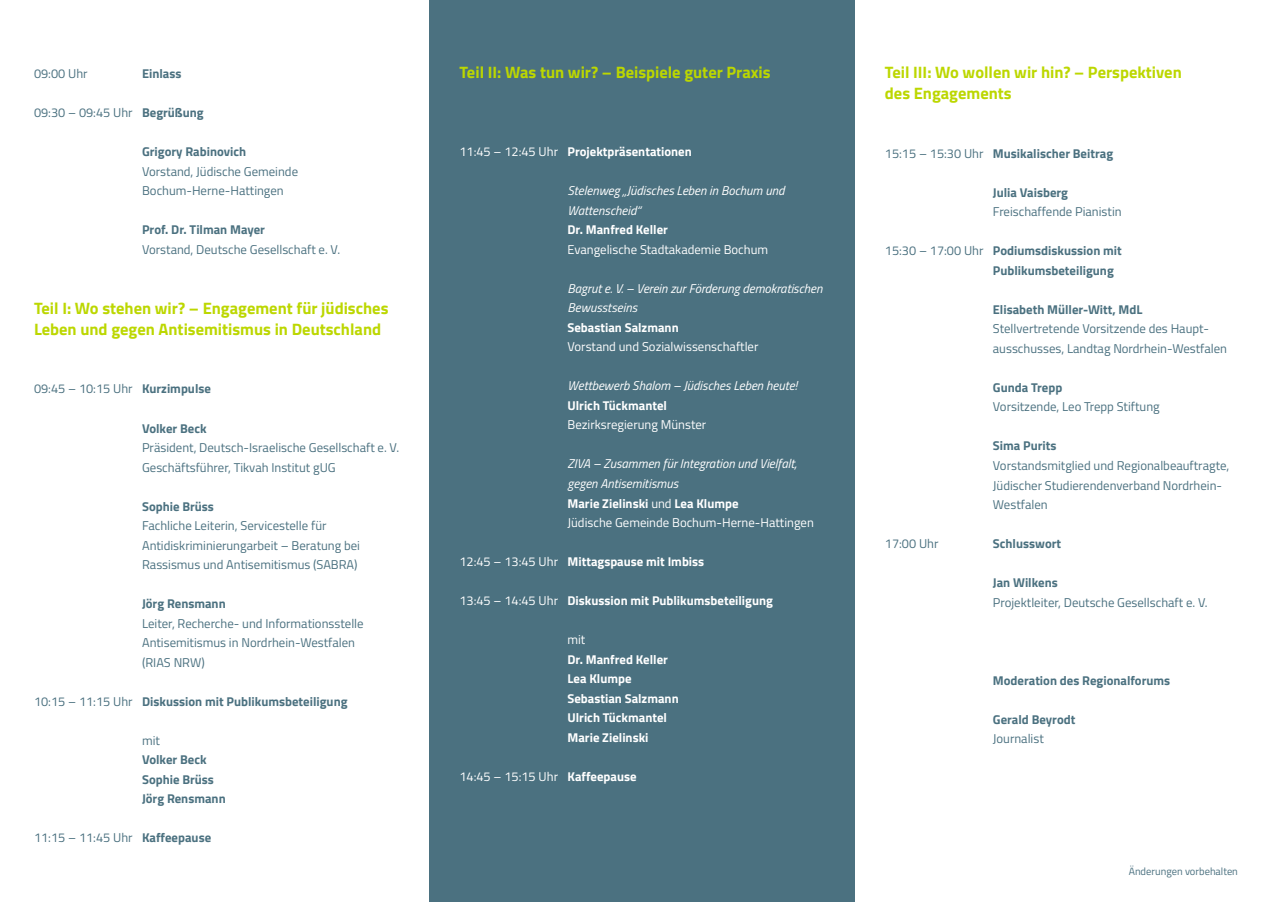
<style>
.page{position:relative;width:1272px;height:902px;background:#fff}
.page>*{position:absolute;margin:0;border:0;box-sizing:border-box;transform-origin:0 0}
.t1{font:700 16.5px/21px "Titillium Web";color:#bcd700}
.t2{font:12.75px/19.5px "Titillium Web";color:#4b7180}
.t3{font:700 12.75px/19.5px "Titillium Web";color:#4b7180}
.t4{font:italic 12.75px/19.5px "Titillium Web";color:#fff}
.t5{font:700 12.75px/19.5px "Titillium Web";color:#fff}
.t6{font:12.75px "Titillium Web";color:#fff}
.t7{font:10.5px "Titillium Web";color:#4b7180}
.s1{font-weight:700}
.s2{font-weight:400}
.s3{font-weight:700;font-style:normal}
.s4{font-style:normal}
</style>
<div class="page">
<div style="left:429px;top:0;width:426px;height:901px;background:#4b7180"></div>
<p class="t2" style="left:34px;top:63px;width:55px">09:00 Uhr</p>
<p class="t3" style="left:142px;top:63px;width:41px">Einlass</p>
<p class="t2" style="left:34px;top:102px;width:171px">09:30 – 09:45 Uhr <span class="s1">Begrüßung</span></p>
<p class="t3" style="left:142px;top:141px;width:106px">Grigory Rabinovich</p>
<p class="t2" style="left:142px;top:161px;width:157px">Vorstand, Jüdische Gemeinde<br>Bochum-Herne-Hattingen</p>
<p class="t3" style="left:142px;top:219px;width:124px">Prof. Dr. Tilman Mayer</p>
<p class="t2" style="left:142px;top:239px;width:199px">Vorstand, Deutsche Gesellschaft e. V.</p>
<p class="t1" style="left:34px;top:297px;width:356px">Teil I: Wo stehen wir? – Engagement für jüdisches<br>Leben und gegen Antisemitismus in Deutschland</p>
<p class="t2" style="left:34px;top:378px;width:178px">09:45 – 10:15 Uhr <span class="s1">Kurzimpulse</span></p>
<p class="t3" style="left:142px;top:417px;width:66px">Volker Beck</p>
<p class="t2" style="left:142px;top:437px;width:258px">Präsident, Deutsch-Israelische Gesellschaft e. V.<br>Geschäftsführer, Tikvah Institut gUG</p>
<p class="t3" style="left:142px;top:495px;width:73px">Sophie Brüss</p>
<p class="t2" style="left:142px;top:515px;width:219px">Fachliche Leiterin, Servicestelle für<br>Antidiskriminierungarbeit – Beratung bei<br>Rassismus und Antisemitismus (SABRA)</p>
<p class="t3" style="left:142px;top:593px;width:85px">Jörg Rensmann</p>
<p class="t2" style="left:142px;top:612px;width:223px">Leiter, Recherche- und Informationsstelle<br>Antisemitismus in Nordrhein-Westfalen (RIAS NRW)</p>
<p class="t3" style="left:34px;top:690px;width:315px"><span class="s2">10:15 – 11:15 Uhr</span> Diskussion mit Publikumsbeteiligung</p>
<p class="t2" style="left:142px;top:729px;width:19px">mit</p>
<p class="t3" style="left:142px;top:749px;width:85px">Volker Beck<br>Sophie Brüss<br>Jörg Rensmann</p>
<p class="t2" style="left:34px;top:827px;width:179px">11:15 – 11:45 Uhr <span class="s1">Kaffeepause</span></p>
<p class="t1" style="left:459px;top:61px;width:313px">Teil II: Was tun wir? – Beispiele guter Praxis</p>
<p class="t5" style="left:459px;top:141px;width:234px"><span class="s2">11:45 – 12:45 Uhr</span> Projektpräsentationen</p>
<p class="t4" style="left:567px;top:180px;width:218px">Stelenweg „Jüdisches Leben in Bochum und<br>Wattenscheid“</p>
<p class="t5" style="left:567px;top:219px;width:102px">Dr. Manfred Keller</p>
<p class="t6" style="left:567px;top:240px;width:202px">Evangelische Stadtakademie Bochum</p>
<p class="t4" style="left:567px;top:278px;width:256px">Bagrut e. V. – Verein zur Förderung demokratischen<br>Bewusstseins</p>
<p class="t5" style="left:567px;top:317px;width:113px">Sebastian Salzmann</p>
<p class="t6" style="left:567px;top:337px;width:192px">Vorstand und Sozialwissenschaftler</p>
<p class="t4" style="left:567px;top:375px;width:231px">Wettbewerb Shalom – Jüdisches Leben heute!</p>
<p class="t5" style="left:567px;top:395px;width:101px">Ulrich Tückmantel</p>
<p class="t6" style="left:567px;top:415px;width:140px">Bezirksregierung Münster</p>
<p class="t4" style="left:567px;top:453px;width:248px">ZIVA – Zusammen für Integration und Vielfalt, gegen Antisemitismus<br><span class="s3">Marie Zielinski</span> <span class="s4">und</span> <span class="s3">Lea Klumpe<br></span><span class="s4">Jüdische Gemeinde Bochum-Herne-Hattingen</span></p>
<p class="t5" style="left:459px;top:551px;width:246px"><span class="s2">12:45 – 13:45 Uhr</span> Mittagspause mit Imbiss</p>
<p class="t5" style="left:459px;top:590px;width:315px"><span class="s2">13:45 – 14:45 Uhr</span> Diskussion mit Publikumsbeteiligung</p>
<p class="t6" style="left:567px;top:630px;width:19px">mit</p>
<p class="t5" style="left:567px;top:648px;width:113px">Dr. Manfred Keller<br>Lea Klumpe<br>Sebastian Salzmann<br>Ulrich Tückmantel<br>Marie Zielinski</p>
<p class="t6" style="left:459px;top:766px;width:179px">14:45 – 15:15 Uhr <span class="s1">Kaffeepause</span></p>
<p class="t1" style="left:884px;top:61px;width:298px">Teil III: Wo wollen wir hin? – Perspektiven des Engagements</p>
<p class="t3" style="left:884px;top:143px;width:230px"><span class="s2">15:15 – 15:30 Uhr</span> Musikalischer Beitrag</p>
<p class="t3" style="left:992px;top:182px;width:77px">Julia Vaisberg</p>
<p class="t2" style="left:992px;top:201px;width:130px">Freischaffende Pianistin</p>
<p class="t3" style="left:992px;top:240px;width:130px;text-indent:-108px"><span class="s2">15:30 – 17:00 Uhr</span> Podiumsdiskussion mit<br>Publikumsbeteiligung</p>
<p class="t3" style="left:992px;top:299px;width:151px">Elisabeth Müller-Witt, MdL</p>
<p class="t2" style="left:992px;top:318px;width:236px">Stellvertretende Vorsitzende des Haupt&shy;ausschusses, Landtag Nordrhein-Westfalen</p>
<p class="t3" style="left:992px;top:377px;width:71px">Gunda Trepp</p>
<p class="t2" style="left:992px;top:396px;width:168px">Vorsitzende, Leo Trepp Stiftung</p>
<p class="t3" style="left:992px;top:435px;width:65px">Sima Purits</p>
<p class="t2" style="left:992px;top:455px;width:238px">Vorstandsmitglied und Regionalbeauftragte,<br>Jüdischer Studierendenverband Nordrhein-<br>Westfalen</p>
<p class="t2" style="left:884px;top:533px;width:55px">17:00 Uhr</p>
<p class="t3" style="left:992px;top:533px;width:70px">Schlusswort</p>
<p class="t3" style="left:992px;top:572px;width:66px">Jan Wilkens</p>
<p class="t2" style="left:992px;top:591px;width:216px">Projektleiter, Deutsche Gesellschaft e. V.</p>
<p class="t3" style="left:992px;top:669px;width:179px">Moderation des Regionalforums</p>
<p class="t3" style="left:992px;top:708px;width:84px">Gerald Beyrodt</p>
<p class="t2" style="left:992px;top:728px;width:52px">Journalist</p>
<p class="t7" style="left:1128px;top:863px;width:111px">Änderungen vorbehalten</p>
</div>
